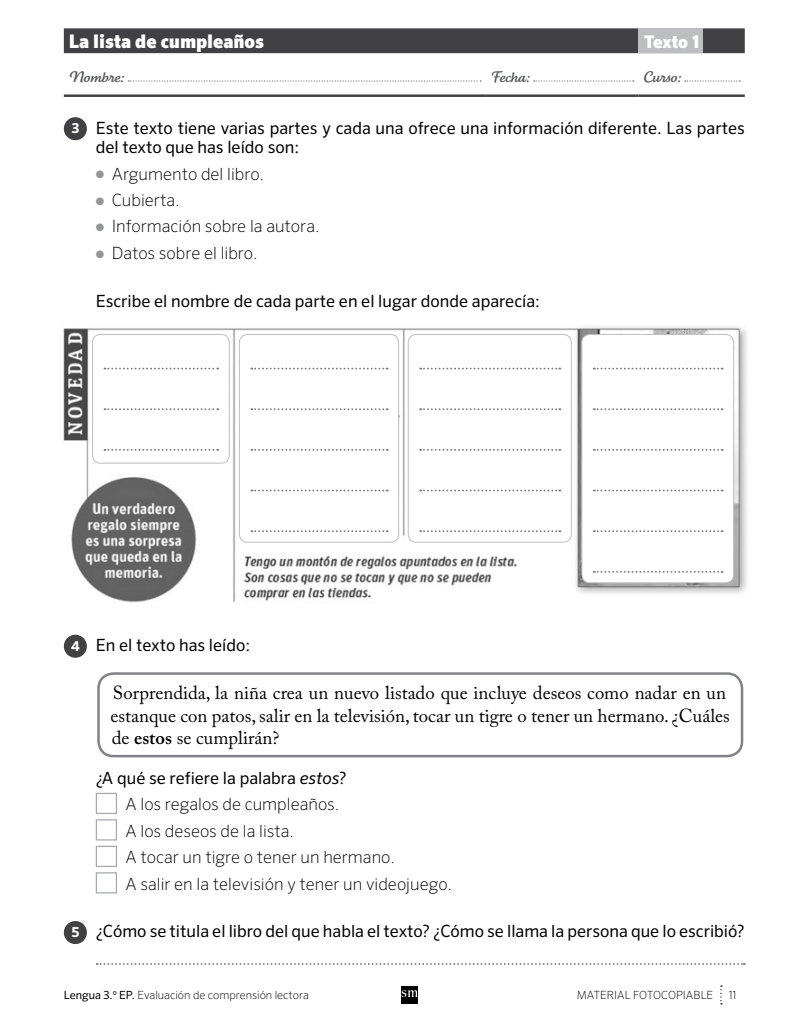
<style>
.page{position:relative;width:798px;height:1028px;background:#fff}
.page>*{position:absolute;margin:0;border:0;box-sizing:border-box;transform-origin:0 0}
.t1{font:18.75px/22.5px "Adobe Caslon Pro";color:#000}
.t2{font:900 18.75px "Sero Pro";color:#fff}
.t3{font:900 17.5px "Sero Pro";letter-spacing:-.005em;color:#fff}
.t4{font:16.88px/19.4px "Sero Pro";color:#000}
.t5{font:200 16.88px/26.5px "Sero Pro";color:#000}
.t6{font:15px "Tartine Script Pro";color:#58595b}
.t7{font:200 11.25px "Sero Pro";color:#000}
.s1{font-weight:700;font-size:13.75px;color:#fff}
.s2{color:#939598}
.s3{font-weight:600}
.s4{font-weight:400}
.s5{font-weight:400;font-style:italic}
</style>
<div class="page">
<div style="left:64px;top:28px;width:680px;height:25px;background:#414042"></div>
<hr style="left:64px;top:94px;width:421px;height:3px;background:#414042">
<hr style="left:485px;top:94px;width:153px;height:3px;background:#414042">
<hr style="left:638px;top:94px;width:106px;height:3px;background:#414042">
<svg style="left:128px;top:80px;width:353px;height:2px"></svg>
<svg style="left:533px;top:80px;width:100px;height:2px"></svg>
<svg style="left:684px;top:80px;width:56px;height:2px"></svg>
<div style="left:638px;top:28px;width:64px;height:25px;background:#bcbec0"></div>
<div style="left:407px;top:986px;width:11px;height:17px;background:#000"></div>
<div style="left:401px;top:986px;width:5px;height:17px;background:#000"></div>
<svg style="left:401px;top:990px;width:16px;height:7px"></svg>
<div style="left:64px;top:117px;width:23px;height:23px;background:#414042;border-radius:50%"></div>
<img style="left:63px;top:326px;width:684px;height:276px">
<div style="left:93px;top:334px;width:136px;height:129px;background:#fff;border-radius:8px"></div>
<svg style="left:104px;top:367px;width:114px;height:2px"></svg>
<svg style="left:104px;top:408px;width:114px;height:2px"></svg>
<svg style="left:104px;top:449px;width:114px;height:2px"></svg>
<div style="left:92px;top:334px;width:137px;height:129px;border:1px solid #bcbec0;border-radius:8px"></div>
<div style="left:239px;top:334px;width:159px;height:208px;background:#fff;border-radius:8px"></div>
<svg style="left:251px;top:367px;width:136px;height:2px"></svg>
<svg style="left:251px;top:408px;width:136px;height:2px"></svg>
<svg style="left:251px;top:449px;width:136px;height:2px"></svg>
<svg style="left:251px;top:489px;width:136px;height:2px"></svg>
<svg style="left:251px;top:530px;width:136px;height:2px"></svg>
<div style="left:239px;top:334px;width:160px;height:208px;border:1px solid #bcbec0;border-radius:8px"></div>
<div style="left:408px;top:334px;width:163px;height:208px;background:#fff;border-radius:8px"></div>
<svg style="left:420px;top:367px;width:140px;height:2px"></svg>
<svg style="left:420px;top:408px;width:140px;height:2px"></svg>
<svg style="left:420px;top:449px;width:140px;height:2px"></svg>
<svg style="left:420px;top:489px;width:140px;height:2px"></svg>
<svg style="left:420px;top:530px;width:140px;height:2px"></svg>
<div style="left:407px;top:334px;width:164px;height:208px;border:1px solid #bcbec0;border-radius:8px"></div>
<div style="left:581px;top:334px;width:152px;height:249px;background:#fff;border-radius:8px"></div>
<svg style="left:593px;top:367px;width:129px;height:2px"></svg>
<svg style="left:593px;top:408px;width:129px;height:2px"></svg>
<svg style="left:593px;top:449px;width:129px;height:2px"></svg>
<svg style="left:593px;top:489px;width:129px;height:2px"></svg>
<svg style="left:593px;top:530px;width:129px;height:2px"></svg>
<svg style="left:593px;top:571px;width:129px;height:2px"></svg>
<div style="left:581px;top:334px;width:152px;height:249px;border:1px solid #bcbec0;border-radius:8px"></div>
<svg style="left:97px;top:963px;width:647px;height:1px"></svg>
<div style="left:64px;top:634px;width:23px;height:23px;background:#414042;border-radius:50%"></div>
<div style="left:97px;top:672px;width:646px;height:85px;border:2px solid #808285;border-radius:15px"></div>
<div style="left:96px;top:792px;width:21px;height:22px;border:1px solid #a7a9ac"></div>
<div style="left:96px;top:819px;width:21px;height:21px;border:1px solid #a7a9ac"></div>
<div style="left:96px;top:845px;width:21px;height:22px;border:1px solid #a7a9ac"></div>
<div style="left:96px;top:872px;width:21px;height:21px;border:1px solid #a7a9ac"></div>
<div style="left:64px;top:921px;width:23px;height:23px;background:#414042;border-radius:50%"></div>
<p class="t2" style="left:69px;top:30px;width:197px">La lista de cumpleaños</p>
<p class="t6" style="left:69px;top:68px;width:57px">Nombre:</p>
<p class="t6" style="left:490px;top:68px;width:40px">Fecha:</p>
<p class="t6" style="left:643px;top:68px;width:39px">Curso:</p>
<p class="t3" style="left:644px;top:30px;width:57px">Texto 1</p>
<p class="t4" style="left:96px;top:118px;width:650px;text-indent:-24px"><span class="s1">3</span> Este texto tiene varias partes y cada una ofrece una información diferente. Las partes del texto que has leído son:</p>
<p class="t5" style="left:96px;top:160px;width:170px"><span class="s2">●</span> Argumento del libro.</p>
<p class="t5" style="left:96px;top:187px;width:85px"><span class="s2">●</span> Cubierta.</p>
<p class="t5" style="left:96px;top:213px;width:225px"><span class="s2">●</span> Información sobre la autora.</p>
<p class="t5" style="left:96px;top:239px;width:163px"><span class="s2">●</span> Datos sobre el libro.</p>
<p class="t4" style="left:96px;top:291px;width:445px">Escribe el nombre de cada parte en el lugar donde aparecía:</p>
<p class="t4" style="left:71px;top:635px;width:180px"><span class="s1">4</span> En el texto has leído:</p>
<p class="t1" style="left:110px;top:681px;width:620px">Sorprendida, la niña crea un nuevo listado que incluye deseos como nadar en un estanque con patos, salir en la televisión, tocar un tigre o tener un hermano. ¿Cuáles de <span class="s3">estos</span> se cumplirán?</p>
<p class="t5" style="left:125px;top:764px;width:328px;text-indent:-30px"><span class="s4">¿A qué se refiere la palabra</span> <span class="s5">estos</span><span class="s4">?<br></span>A los regalos de cumpleaños.<br>A los deseos de la lista.<br>A tocar un tigre o tener un hermano.<br>A salir en la televisión y tener un videojuego.</p>
<p class="t4" style="left:72px;top:921px;width:674px"><span class="s1">5</span> ¿Cómo se titula el libro del que habla el texto? ¿Cómo se llama la persona que lo escribió?</p>
<p class="t7" style="left:64px;top:988px;width:246px"><span class="s4">Lengua 3.º EP.</span> Evaluación de comprensión lectora</p>
<p class="t7" style="left:576px;top:988px;width:138px">MATERIAL FOTOCOPIABLE</p>
<p class="t7" style="left:728px;top:988px;width:9px">11</p>
</div>
